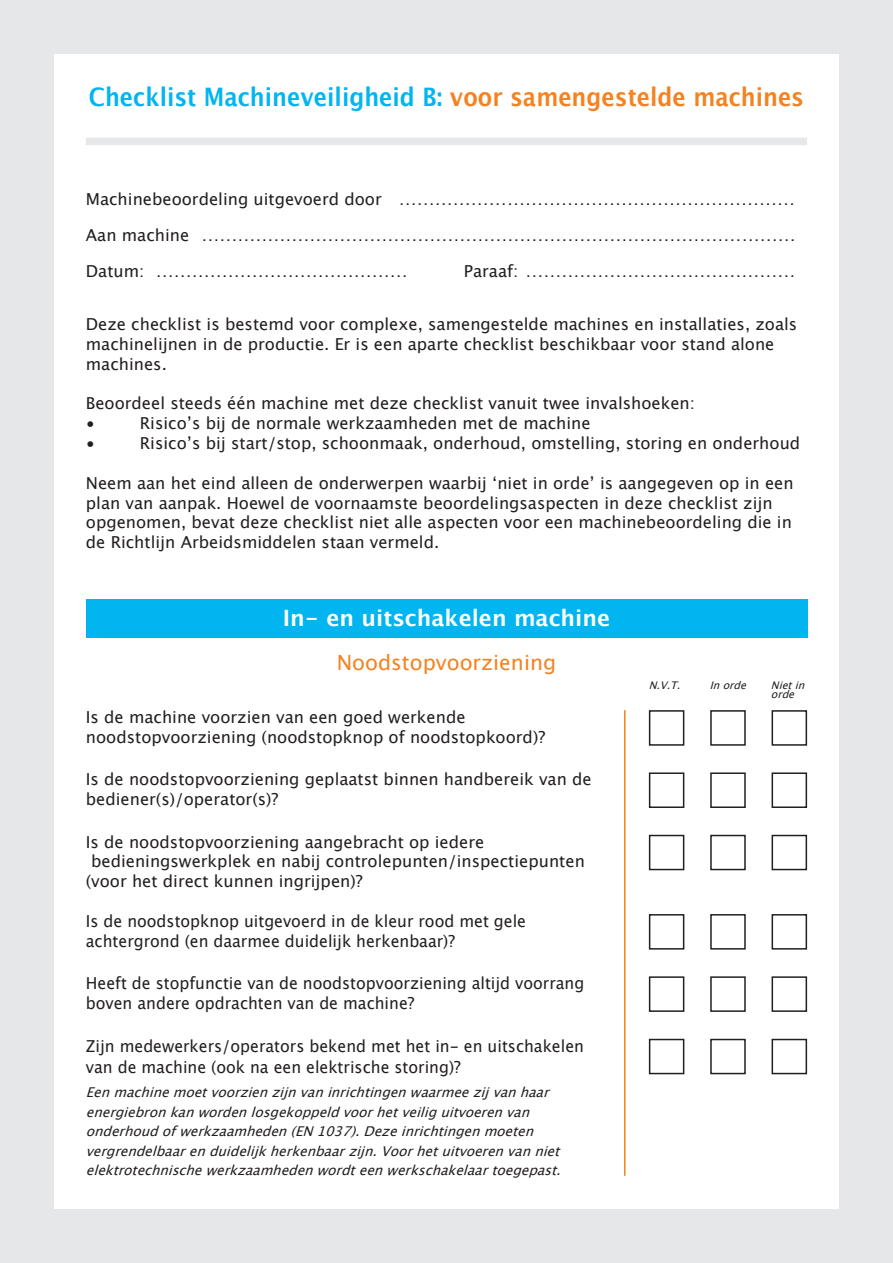
<style>
.page{position:relative;width:893px;height:1263px;background:#e6e7e9}
.page>*{position:absolute;margin:0;border:0;box-sizing:border-box;transform-origin:0 0}
.t1{font:700 25.5px "Lucida Grande";color:#00b5f0;scale:.89 1}
.t2{font:700 22.5px "Lucida Grande";color:#fff}
.t3{font:21px "Lucida Grande";color:#f58220}
.t4{font:18px "Lucida Grande";color:#231f20}
.t5{font:16.5px/19.8px "Lucida Grande";color:#231f20}
.t6{font:16.5px/19.8px "Lucida Grande";color:#231f20;scale:.96 1}
.t7{font:italic 13.5px/19.5px "Lucida Grande";color:#231f20}
.t8{font:italic 10.5px/9px "Lucida Grande";color:#231f20}
.s1{color:#f58220}
.s2{font-size:18px}
.s3{font-size:16.5px}
</style>
<div class="page">
<div style="left:54px;top:54px;width:785px;height:1155px;background:#fff"></div>
<div style="left:86px;top:600px;width:721px;height:38px;background:#00b5f0"></div>
<div style="left:86px;top:138px;width:721px;height:7px;background:#e6e7e9"></div>
<hr style="left:624px;top:710px;width:1px;height:466px;background:#f58220">
<div style="left:649px;top:710px;width:35px;height:36px;border:2px solid #231f20"></div>
<div style="left:710px;top:710px;width:36px;height:36px;border:2px solid #231f20"></div>
<div style="left:772px;top:710px;width:35px;height:36px;border:2px solid #231f20"></div>
<div style="left:649px;top:772px;width:35px;height:36px;border:2px solid #231f20"></div>
<div style="left:710px;top:772px;width:36px;height:36px;border:2px solid #231f20"></div>
<div style="left:772px;top:772px;width:35px;height:36px;border:2px solid #231f20"></div>
<div style="left:649px;top:835px;width:35px;height:35px;border:2px solid #231f20"></div>
<div style="left:710px;top:835px;width:36px;height:35px;border:2px solid #231f20"></div>
<div style="left:772px;top:835px;width:35px;height:35px;border:2px solid #231f20"></div>
<div style="left:649px;top:914px;width:35px;height:35px;border:2px solid #231f20"></div>
<div style="left:710px;top:914px;width:36px;height:35px;border:2px solid #231f20"></div>
<div style="left:772px;top:914px;width:35px;height:35px;border:2px solid #231f20"></div>
<div style="left:649px;top:976px;width:35px;height:36px;border:2px solid #231f20"></div>
<div style="left:710px;top:976px;width:36px;height:36px;border:2px solid #231f20"></div>
<div style="left:772px;top:976px;width:35px;height:36px;border:2px solid #231f20"></div>
<div style="left:649px;top:1039px;width:35px;height:35px;border:2px solid #231f20"></div>
<div style="left:710px;top:1039px;width:36px;height:35px;border:2px solid #231f20"></div>
<div style="left:772px;top:1039px;width:35px;height:35px;border:2px solid #231f20"></div>
<p class="t1" style="left:89px;top:76px;width:805px">Checklist Machineveiligheid B: <span class="s1">voor samengestelde machines</span></p>
<p class="t5" style="left:86px;top:190px;width:711px">Machinebeoordeling uitgevoerd door <span class="s2">…………………………………………………………</span></p>
<p class="t4" style="left:86px;top:225px;width:711px"><span class="s3">Aan machine</span> ………………………………………………………………………………………</p>
<p class="t4" style="left:86px;top:261px;width:323px"><span class="s3">Datum:</span> ……………………………………</p>
<p class="t4" style="left:464px;top:261px;width:333px"><span class="s3">Paraaf:</span> ………………………………………</p>
<p class="t5" style="left:86px;top:315px;width:713px">Deze checklist is bestemd voor complexe, samengestelde machines en installaties, zoals machinelijnen in de productie. Er is een aparte checklist beschikbaar voor stand alone machines.</p>
<p class="t5" style="left:86px;top:394px;width:611px">Beoordeel steeds één machine met deze checklist vanuit twee invalshoeken:</p>
<p class="t5" style="left:86px;top:414px;width:11px">•</p>
<p class="t5" style="left:140px;top:414px;width:452px">Risico’s bij de normale werkzaamheden met de machine</p>
<p class="t5" style="left:86px;top:433px;width:11px">•</p>
<p class="t5" style="left:140px;top:433px;width:662px">Risico’s bij start/stop, schoonmaak, onderhoud, omstelling, storing en onderhoud</p>
<p class="t5" style="left:86px;top:473px;width:709px">Neem aan het eind alleen de onderwerpen waarbij ‘niet in orde’ is aangegeven op in een plan van aanpak. Hoewel de voornaamste beoordelingsaspecten in deze checklist zijn opgenomen, bevat deze checklist niet alle aspecten voor een machinebeoordeling die in de Richtlijn Arbeidsmiddelen staan vermeld.</p>
<p class="t2" style="left:283px;top:599px;width:329px">In- en uitschakelen machine</p>
<p class="t3" style="left:337px;top:650px;width:221px">Noodstopvoorziening</p>
<p class="t5" style="left:86px;top:707px;width:461px">Is de machine voorzien van een goed werkende noodstopvoorziening (noodstopknop of noodstopkoord)?</p>
<p class="t5" style="left:86px;top:770px;width:507px">Is de noodstopvoorziening geplaatst binnen handbereik van de bediener(s)/operator(s)?</p>
<p class="t5" style="left:86px;top:832px;width:400px">Is de noodstopvoorziening aangebracht op iedere</p>
<p class="t5" style="left:91px;top:852px;width:495px">bedieningswerkplek en nabij controlepunten/inspectiepunten</p>
<p class="t5" style="left:86px;top:872px;width:278px">(voor het direct kunnen ingrijpen)?</p>
<p class="t6" style="left:86px;top:911px;width:460px">Is de noodstopknop uitgevoerd in de kleur rood met gele achtergrond (en daarmee duidelijk herkenbaar)?</p>
<p class="t6" style="left:86px;top:974px;width:521px">Heeft de stopfunctie van de noodstopvoorziening altijd voorrang boven andere opdrachten van de machine?</p>
<p class="t6" style="left:86px;top:1035px;width:520px;line-height:21.6px">Zijn medewerkers/operators bekend met het in- en uitschakelen van de machine (ook na een elektrische storing)?</p>
<p class="t7" style="left:86px;top:1083px;width:483px">Eenmachinemoetvoorzienzijnvaninrichtingenwaarmeezijvanhaar energiebronkanwordenlosgekoppeldvoorhetveiliguitvoerenvan onderhoudofwerkzaamheden(EN1037).Dezeinrichtingenmoeten vergrendelbaarenduidelijkherkenbaarzijn.Voorhetuitvoerenvanniet elektrotechnischewerkzaamhedenwordteenwerkschakelaartoegepast.</p>
<p class="t8" style="left:649px;top:681px;width:38px">N.V.T.</p>
<p class="t8" style="left:710px;top:681px;width:43px">Inorde</p>
<p class="t8" style="left:771px;top:681px;width:40px">Nietin orde</p>
</div>
